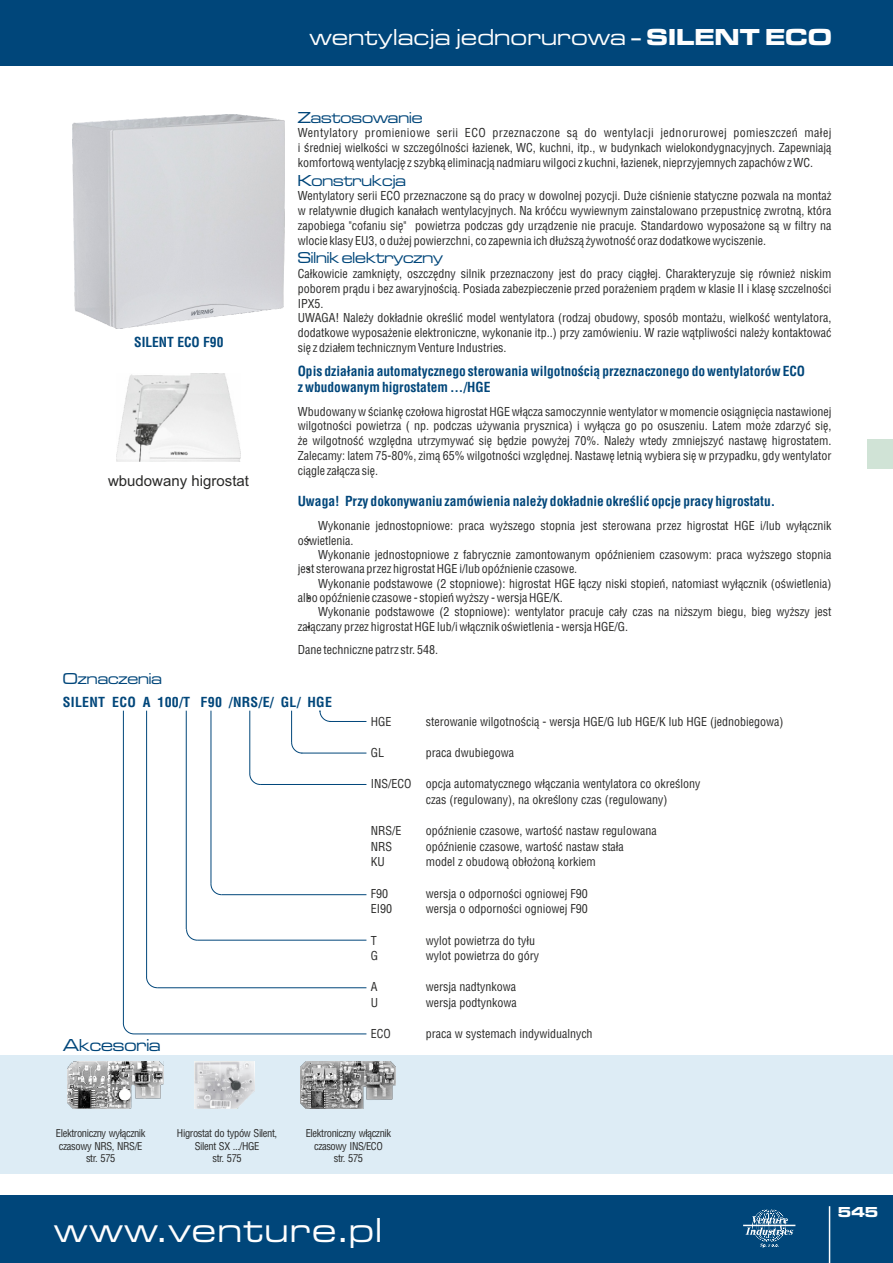
<style>
.page{position:relative;width:893px;height:1263px;background:#fff}
.page>*{position:absolute;margin:0;border:0;box-sizing:border-box;transform-origin:0 0}
.t1{font:36px "Microgramma D Medi Exte";letter-spacing:.065em;color:#fefefe}
.t2{font:24px "Microgramma D Medi Exte";letter-spacing:.03em;color:#fefefe}
.t3{font:18px "Microgramma D Medi Exte";color:#00467a}
.t4{font:16.5px "Microgramma D Medi Exte";color:#00467a}
.t5{font:700 16.5px/29.1px "Adobe Caslon Pro";color:#2a2a29;text-align:justify}
.t6{font:15px "Arial";color:#2a2a29}
.t7{font:15px "Microgramma D Bold Exte";color:#fefefe}
.t8{font:700 13.5px/16px "Switzerland Condensed";color:#00467a}
.t9{font:700 13.5px "Switzerland Condensed";letter-spacing:.02em;color:#00467a}
.t10{font:12px/14.9px "Switzerland Condensed";color:#2a2a29}
.t11{font:10.5px "Switzerland Condensed";letter-spacing:-.035em;color:#2a2a29}
.s1{font-family:"Microgramma D Bold Exte"}
</style>
<div class="page">
<div style="left:0;top:1195px;width:893px;height:68px;background:#00467a"></div>
<div style="left:0;top:0;width:893px;height:66px;background:#00467a"></div>
<hr style="left:829px;top:1206px;width:1px;height:57px;background:#fefefe">
<div style="left:867px;top:439px;width:26px;height:30px;background:#d0e3d6"></div>
<svg style="left:123px;top:1023px;width:12px;height:11px"></svg>
<hr style="left:134px;top:1034px;width:232px;height:1px;background:#00467a">
<hr style="left:123px;top:711px;width:1px;height:312px;background:#00467a">
<div style="left:0;top:1055px;width:893px;height:119px;background:#ddecf5"></div>
<img style="left:195px;top:1062px;width:59px;height:47px">
<img style="left:68px;top:1062px;width:95px;height:47px">
<img style="left:301px;top:1062px;width:95px;height:47px">
<img style="left:117px;top:374px;width:123px;height:87px">
<hr style="left:197px;top:940px;width:169px;height:1px;background:#00467a">
<svg style="left:186px;top:929px;width:12px;height:12px"></svg>
<hr style="left:146px;top:711px;width:1px;height:266px;background:#00467a">
<hr style="left:157px;top:987px;width:209px;height:1px;background:#00467a">
<svg style="left:146px;top:976px;width:12px;height:12px"></svg>
<hr style="left:329px;top:721px;width:37px;height:1px;background:#00467a">
<svg style="left:319px;top:710px;width:12px;height:12px"></svg>
<hr style="left:291px;top:711px;width:1px;height:31px;background:#00467a">
<hr style="left:302px;top:753px;width:64px;height:1px;background:#00467a">
<svg style="left:291px;top:742px;width:12px;height:12px"></svg>
<hr style="left:250px;top:711px;width:1px;height:63px;background:#00467a">
<hr style="left:260px;top:784px;width:106px;height:1px;background:#00467a">
<svg style="left:249px;top:773px;width:12px;height:12px"></svg>
<hr style="left:211px;top:711px;width:1px;height:173px;background:#00467a">
<hr style="left:222px;top:894px;width:144px;height:1px;background:#00467a">
<svg style="left:210px;top:883px;width:12px;height:12px"></svg>
<img style="left:72px;top:114px;width:213px;height:214px">
<hr style="left:186px;top:711px;width:1px;height:218px;background:#00467a">
<svg style="left:743px;top:1209px;width:52px;height:39px"></svg>
<p class="t8" style="left:134px;top:334px;width:91px">SILENT ECO F90</p>
<p class="t6" style="left:108px;top:475px;width:142px">wbudowany higrostat</p>
<h2 class="t2" style="left:310px;top:27px;width:523px">wentylacja jednorurowa - <span class="s1">SILENT ECO</span></h2>
<h3 class="t4" style="left:298px;top:110px;width:126px">Zastosowanie</h3>
<p class="t10" style="left:298px;top:127px;width:535px;text-align:justify">Wentylatory promieniowe serii ECO przeznaczone są do wentylacji jednorurowej pomieszczeń małej i średniej wielkości w szczególności łazienek, WC, kuchni, itp., w budynkach wielokondygnacyjnych. Zapewniają komfortową wentylację z szybką eliminacją nadmiaru wilgoci z kuchni, łazienek, nieprzyjemnych zapachów z WC.</p>
<h3 class="t4" style="left:298px;top:173px;width:110px">Konstrukcja</h3>
<p class="t10" style="left:298px;top:190px;width:535px;text-align:justify">Wentylatory serii ECO przeznaczone są do pracy w dowolnej pozycji. Duże ciśnienie statyczne pozwala na montaż w relatywnie długich kanałach wentylacyjnych. Na króćcu wywiewnym zainstalowano przepustnicę zwrotną, która zapobiega "cofaniu się" powietrza podczas gdy urządzenie nie pracuje. Standardowo wyposażone są w filtry na wlocie klasy EU3, o dużej powierzchni, co zapewnia ich dłuższą żywotność oraz dodatkowe wyciszenie.</p>
<h3 class="t4" style="left:298px;top:250px;width:147px">Silnik elektryczny</h3>
<p class="t10" style="left:298px;top:268px;width:535px">Całkowicie zamknięty, oszczędny silnik przeznaczony jest do pracy ciągłej. Charakteryzuje się również niskim poborem prądu i bez awaryjnością. Posiada zabezpieczenie przed porażeniem prądem w klasie II i klasę szczelności IPX5.<br>UWAGA! Należy dokładnie określić model wentylatora (rodzaj obudowy, sposób montażu, wielkość wentylatora, dodatkowe wyposażenie elektroniczne, wykonanie itp..) przy zamówieniu. W razie wątpliwości należy kontaktować się z działem technicznym Venture Industries.</p>
<p class="t8" style="left:298px;top:364px;width:509px">Opis działania automatycznego sterowania wilgotnością przeznaczonego do wentylatorów ECO z wbudowanym higrostatem .../HGE</p>
<p class="t10" style="left:298px;top:405px;width:535px;text-align:justify">Wbudowany w ściankę czołowa higrostat HGE włącza samoczynnie wentylator w momencie osiągnięcia nastawionej wilgotności powietrza ( np. podczas używania prysznica) i wyłącza go po osuszeniu. Latem może zdarzyć się, że wilgotność względna utrzymywać się będzie powyżej 70%. Należy wtedy zmniejszyć nastawę higrostatem.<br>Zalecamy: latem 75-80%, zimą 65% wilgotności względnej. Nastawę letnią wybiera się w przypadku, gdy wentylator ciągle załącza się.</p>
<p class="t8" style="left:298px;top:494px;width:479px">Uwaga! Przy dokonywaniu zamówienia należy dokładnie określić opcje pracy higrostatu.</p>
<p class="t10" style="left:298px;top:519px;width:535px;text-indent:21px">Wykonanie jednostopniowe: praca wyższego stopnia jest sterowana przez higrostat HGE i/lub wyłącznik oświetlenia.</p>
<p class="t10" style="left:298px;top:548px;width:535px;text-indent:21px">Wykonanie jednostopniowe z fabrycznie zamontowanym opóźnieniem czasowym: praca wyższego stopnia jest sterowana przez higrostat HGE i/lub opóźnienie czasowe.</p>
<p class="t10" style="left:298px;top:577px;width:535px;text-indent:21px">Wykonanie podstawowe (2 stopniowe): higrostat HGE łączy niski stopień, natomiast wyłącznik (oświetlenia) albo opóźnienie czasowe - stopień wyższy - wersja HGE/K.</p>
<p class="t10" style="left:298px;top:606px;width:535px;text-indent:21px">Wykonanie podstawowe (2 stopniowe): wentylator pracuje cały czas na niższym biegu, bieg wyższy jest załączany przez higrostat HGE lub/i włącznik oświetlenia - wersja HGE/G.</p>
<p class="t10" style="left:298px;top:643px;width:142px">Dane techniczne patrz str. 548.</p>
<h3 class="t5" style="left:306px;top:527px;width:6px">· · · ·</h3>
<h3 class="t4" style="left:63px;top:671px;width:101px">Oznaczenia</h3>
<p class="t9" style="left:63px;top:696px;width:270px">SILENT ECO A 100/T F90 /NRS/E/ GL/ HGE</p>
<h3 class="t3" style="left:63px;top:1037px;width:99px">Akcesoria</h3>
<p class="t10" style="left:371px;top:715px;width:22px">HGE</p>
<p class="t10" style="left:426px;top:715px;width:359px">sterowanie wilgotnością - wersja HGE/G lub HGE/K lub HGE (jednobiegowa)</p>
<p class="t10" style="left:371px;top:746px;width:15px">GL</p>
<p class="t10" style="left:426px;top:746px;width:90px">praca dwubiegowa</p>
<p class="t10" style="left:426px;top:777px;width:276px;line-height:15.6px;text-indent:-55px">INS/ECO opcja automatycznego włączania wentylatora co określony czas (regulowany), na określony czas (regulowany)</p>
<p class="t10" style="left:371px;top:824px;width:32px">NRS/E</p>
<p class="t10" style="left:426px;top:824px;width:232px">opóźnienie czasowe, wartość nastaw regulowana</p>
<p class="t10" style="left:371px;top:840px;width:23px">NRS</p>
<p class="t10" style="left:426px;top:840px;width:200px">opóźnienie czasowe, wartość nastaw stała</p>
<p class="t10" style="left:371px;top:855px;width:16px">KU</p>
<p class="t10" style="left:426px;top:855px;width:171px">model z obudową obłożoną korkiem</p>
<p class="t10" style="left:371px;top:887px;width:19px">F90</p>
<p class="t10" style="left:426px;top:887px;width:163px">wersja o odporności ogniowej F90</p>
<p class="t10" style="left:371px;top:902px;width:23px">EI90</p>
<p class="t10" style="left:426px;top:902px;width:163px">wersja o odporności ogniowej F90</p>
<p class="t10" style="left:371px;top:934px;width:7px">T</p>
<p class="t10" style="left:426px;top:934px;width:111px">wylot powietrza do tyłu</p>
<p class="t10" style="left:371px;top:949px;width:9px">G</p>
<p class="t10" style="left:426px;top:949px;width:115px">wylot powietrza do góry</p>
<p class="t10" style="left:371px;top:980px;width:8px">A</p>
<p class="t10" style="left:426px;top:980px;width:92px">wersja nadtynkowa</p>
<p class="t10" style="left:371px;top:996px;width:9px">U</p>
<p class="t10" style="left:426px;top:996px;width:92px">wersja podtynkowa</p>
<p class="t10" style="left:371px;top:1027px;width:22px">ECO</p>
<p class="t10" style="left:426px;top:1027px;width:168px">praca w systemach indywidualnych</p>
<p class="t11" style="left:56px;top:1129px;width:91px">Elektroniczny wyłącznik</p>
<p class="t11" style="left:177px;top:1129px;width:102px">Higrostat do typów Silent,</p>
<p class="t11" style="left:306px;top:1129px;width:87px">Elektroniczny włącznik</p>
<p class="t11" style="left:59px;top:1141px;width:85px">czasowy NRS, NRS/E</p>
<p class="t11" style="left:195px;top:1141px;width:66px">Silent SX .../HGE</p>
<p class="t11" style="left:314px;top:1141px;width:70px">czasowy INS/ECO</p>
<p class="t11" style="left:86px;top:1154px;width:31px">str. 575</p>
<p class="t11" style="left:212px;top:1154px;width:31px">str. 575</p>
<p class="t11" style="left:334px;top:1154px;width:31px">str. 575</p>
<h1 class="t1" style="left:55px;top:1214px;width:329px">www.venture.pl</h1>
<p class="t7" style="left:838px;top:1205px;width:42px">545</p>
</div>
